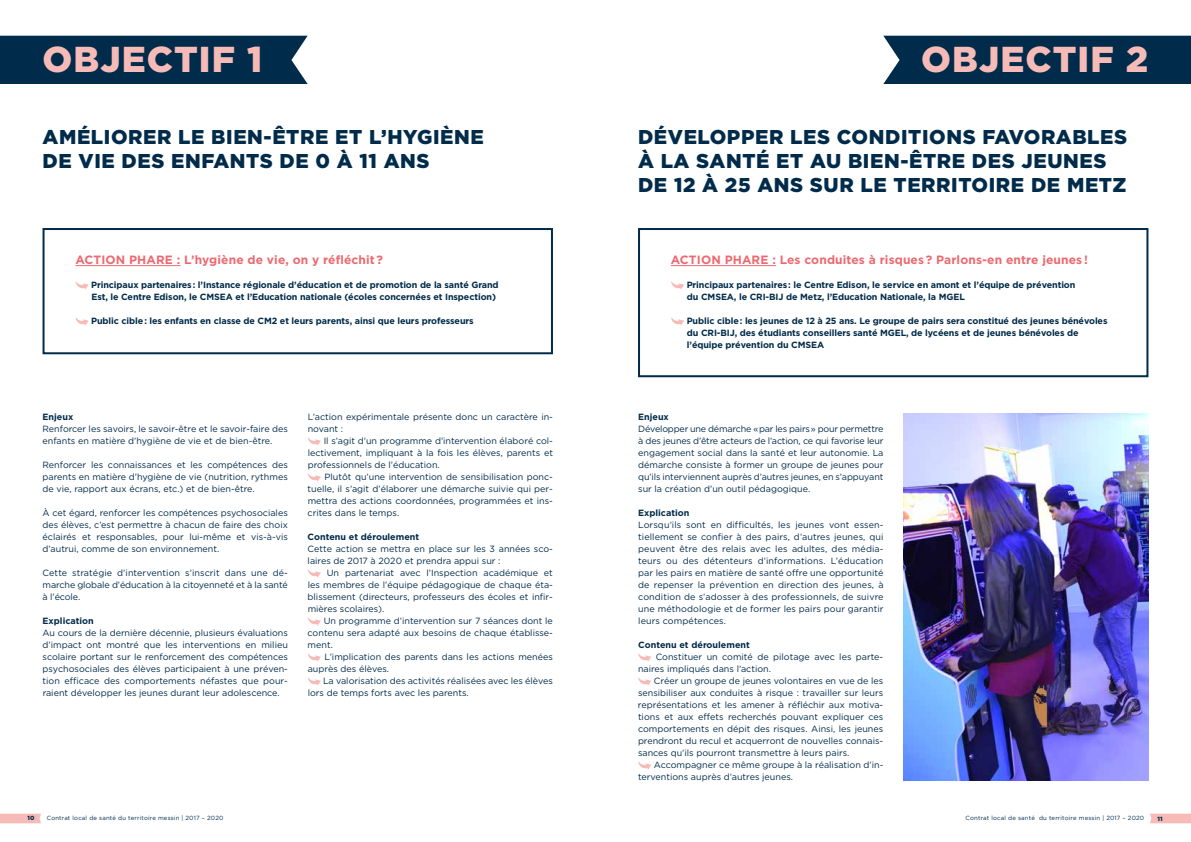
<style>
.page{position:relative;width:1191px;height:842px;background:#fff}
.page>*{position:absolute;margin:0;border:0;box-sizing:border-box;transform-origin:0 0}
.t1{font:900 36px "Gotham";letter-spacing:.03em;color:#f7bbb7}
.t2{font:900 20px/24px "Gotham";letter-spacing:.03em;color:#002b4a}
.t3{font:700 12px "Gotham";letter-spacing:.01em;color:#ed6970}
.t4{font:9px/12px "Gotham";color:#002b4a;text-align:justify}
.t5{font:700 9px/12px "Gotham";letter-spacing:-.01em;color:#002b4a}
.t6{font:6px "Gotham";letter-spacing:.03em;color:#002b4a}
.t7{font:900 6px "Gotham";color:#002b4a}
</style>
<div class="page">
<svg style="left:1150px;top:814px;width:41px;height:9px"></svg>
<svg style="left:0;top:814px;width:41px;height:9px"></svg>
<div style="left:43px;top:228px;width:510px;height:126px;border:2px solid #002b4a"></div>
<div style="left:638px;top:228px;width:510px;height:149px;border:2px solid #002b4a"></div>
<div style="left:0;top:36px;width:308px;height:48px;background:#002b4a"></div>
<div style="left:883px;top:36px;width:308px;height:48px;background:#002b4a"></div>
<svg style="left:638px;top:653px;width:13px;height:9px"></svg>
<svg style="left:638px;top:677px;width:13px;height:9px"></svg>
<svg style="left:638px;top:761px;width:13px;height:9px"></svg>
<svg style="left:308px;top:437px;width:13px;height:9px"></svg>
<svg style="left:308px;top:473px;width:13px;height:9px"></svg>
<svg style="left:308px;top:569px;width:13px;height:9px"></svg>
<svg style="left:308px;top:618px;width:13px;height:8px"></svg>
<svg style="left:308px;top:654px;width:13px;height:8px"></svg>
<svg style="left:308px;top:678px;width:13px;height:8px"></svg>
<hr style="left:75px;top:265px;width:105px;height:1px;background:#ed6970">
<svg style="left:75px;top:281px;width:14px;height:9px"></svg>
<svg style="left:75px;top:317px;width:14px;height:9px"></svg>
<hr style="left:671px;top:265px;width:105px;height:1px;background:#ed6970">
<svg style="left:671px;top:281px;width:13px;height:9px"></svg>
<svg style="left:671px;top:317px;width:13px;height:9px"></svg>
<img style="left:903px;top:413px;width:245px;height:367px">
<h1 class="t1" style="left:43px;top:38px;width:221px">OBJECTIF 1</h1>
<h2 class="t2" style="left:43px;top:124px;width:443px">AMÉLIORER LE BIEN-ÊTRE ET L’HYGIÈNE<br>DE VIE DES ENFANTS DE 0 À 11 ANS</h2>
<h3 class="t3" style="left:75px;top:253px;width:309px">ACTION PHARE : L’hygiène de vie, on y réfléchit ?</h3>
<p class="t5" style="left:91px;top:279px;width:409px">Principaux partenaires: l’Instance régionale d’éducation et de promotion de la santé Grand<br>Est, le Centre Edison, le CMSEA et l’Education nationale (écoles concernées et Inspection)</p>
<p class="t5" style="left:91px;top:315px;width:384px">Public cible: les enfants en classe de CM2 et leurs parents, ainsi que leurs professeurs</p>
<p class="t5" style="left:43px;top:411px;width:32px">Enjeux</p>
<p class="t4" style="left:43px;top:423px;width:247px">Renforcer les savoirs, le savoir-être et le savoir-faire des enfants en matière d’hygiène de vie et de bien-être.</p>
<p class="t4" style="left:43px;top:459px;width:247px">Renforcer les connaissances et les compétences des parents en matière d’hygiène de vie (nutrition, rythmes de vie, rapport aux écrans, etc.) et de bien-être.</p>
<p class="t4" style="left:43px;top:507px;width:247px">À cet égard, renforcer les compétences psychosociales des élèves, c’est permettre à chacun de faire des choix éclairés et responsables, pour lui-même et vis-à-vis d’autrui, comme de son environnement.</p>
<p class="t4" style="left:43px;top:567px;width:247px">Cette stratégie d’intervention s’inscrit dans une dé&shy;marche globale d’éducation à la citoyenneté et à la santé à l’école.</p>
<p class="t5" style="left:43px;top:615px;width:53px">Explication</p>
<p class="t4" style="left:43px;top:627px;width:247px">Au cours de la dernière décennie, plusieurs évaluations d’impact ont montré que les interventions en milieu scolaire portant sur le renforcement des compétences psychosociales des élèves participaient à une préven&shy;tion efficace des comportements néfastes que pour&shy;raient développer les jeunes durant leur adolescence.</p>
<p class="t4" style="left:308px;top:411px;width:247px">L’action expérimentale présente donc un caractère in&shy;novant :</p>
<p class="t4" style="left:308px;top:435px;width:247px;text-indent:16px">Il s’agit d’un programme d’intervention élaboré col&shy;lectivement, impliquant à la fois les élèves, parents et professionnels de l’éducation.</p>
<p class="t4" style="left:308px;top:471px;width:247px;text-indent:17px">Plutôt qu’une intervention de sensibilisation ponc&shy;tuelle, il s’agit d’élaborer une démarche suivie qui per&shy;mettra des actions coordonnées, programmées et ins&shy;crites dans le temps.</p>
<p class="t5" style="left:308px;top:531px;width:113px">Contenu et déroulement</p>
<p class="t4" style="left:308px;top:543px;width:247px">Cette action se mettra en place sur les 3 années sco&shy;laires de 2017 à 2020 et prendra appui sur :</p>
<p class="t4" style="left:308px;top:567px;width:247px;text-indent:19px">Un partenariat avec l’Inspection académique et les membres de l’équipe pédagogique de chaque éta&shy;blissement (directeurs, professeurs des écoles et infir&shy;mières scolaires).</p>
<p class="t4" style="left:308px;top:615px;width:247px;text-indent:16px">Un programme d’intervention sur 7 séances dont le contenu sera adapté aux besoins de chaque établisse&shy;ment.</p>
<p class="t4" style="left:308px;top:651px;width:247px;text-indent:17px">L’implication des parents dans les actions menées auprès des élèves.</p>
<p class="t4" style="left:308px;top:675px;width:247px;text-indent:15px">La valorisation des activités réalisées avec les élèves lors de temps forts avec les parents.</p>
<h1 class="t1" style="left:921px;top:38px;width:229px">OBJECTIF 2</h1>
<h2 class="t2" style="left:638px;top:124px;width:490px">DÉVELOPPER LES CONDITIONS FAVORABLES<br>À LA SANTÉ ET AU BIEN-ÊTRE DES JEUNES<br>DE 12 À 25 ANS SUR LE TERRITOIRE DE METZ</h2>
<h3 class="t3" style="left:671px;top:253px;width:418px">ACTION PHARE : Les conduites à risques ? Parlons-en entre jeunes !</h3>
<p class="t5" style="left:686px;top:279px;width:390px">Principaux partenaires: le Centre Edison, le service en amont et l’équipe de prévention du CMSEA, le CRI-BIJ de Metz, l’Education Nationale, la MGEL</p>
<p class="t5" style="left:686px;top:315px;width:422px">Public cible: les jeunes de 12 à 25 ans. Le groupe de pairs sera constitué des jeunes bénévoles du CRI-BIJ, des étudiants conseillers santé MGEL, de lycéens et de jeunes bénévoles de l’équipe prévention du CMSEA</p>
<p class="t5" style="left:638px;top:411px;width:32px">Enjeux</p>
<p class="t4" style="left:638px;top:423px;width:247px">Développer une démarche «par les pairs» pour permettre à des jeunes d’être acteurs de l’action, ce qui favorise leur engagement social dans la santé et leur autonomie. La démarche consiste à former un groupe de jeunes pour qu’ils interviennent auprès d’autres jeunes, en s’appuyant sur la création d’un outil pédagogique.</p>
<p class="t5" style="left:638px;top:507px;width:53px">Explication</p>
<p class="t4" style="left:638px;top:519px;width:247px">Lorsqu’ils sont en difficultés, les jeunes vont essen&shy;tiellement se confier à des pairs, d’autres jeunes, qui peuvent être des relais avec les adultes, des média&shy;teurs ou des détenteurs d’informations. L’éducation par les pairs en matière de santé offre une opportunité de repenser la prévention en direction des jeunes, à condition de s’adosser à des professionnels, de suivre une méthodologie et de former les pairs pour garantir leurs compétences.</p>
<p class="t5" style="left:638px;top:639px;width:113px">Contenu et déroulement</p>
<p class="t4" style="left:638px;top:651px;width:247px;text-indent:18px">Constituer un comité de pilotage avec les parte&shy;naires impliqués dans l’action.</p>
<p class="t4" style="left:638px;top:675px;width:247px;text-indent:16px">Créer un groupe de jeunes volontaires en vue de les sensibiliser aux conduites à risque : travailler sur leurs représentations et les amener à réfléchir aux motiva&shy;tions et aux effets recherchés pouvant expliquer ces comportements en dépit des risques. Ainsi, les jeunes prendront du recul et acquerront de nouvelles connais&shy;sances qu’ils pourront transmettre à leurs pairs.</p>
<p class="t4" style="left:638px;top:759px;width:247px;text-indent:16px">Accompagner ce même groupe à la réalisation d’in&shy;terventions auprès d’autres jeunes.</p>
<p class="t7" style="left:27px;top:815px;width:9px">10</p>
<p class="t6" style="left:47px;top:815px;width:178px">Contrat local de santé du territoire messin | 2017 – 2020</p>
<p class="t6" style="left:965px;top:815px;width:180px">Contrat local de santé du territoire messin | 2017 – 2020</p>
<p class="t7" style="left:1157px;top:815px;width:7px">11</p>
</div>
